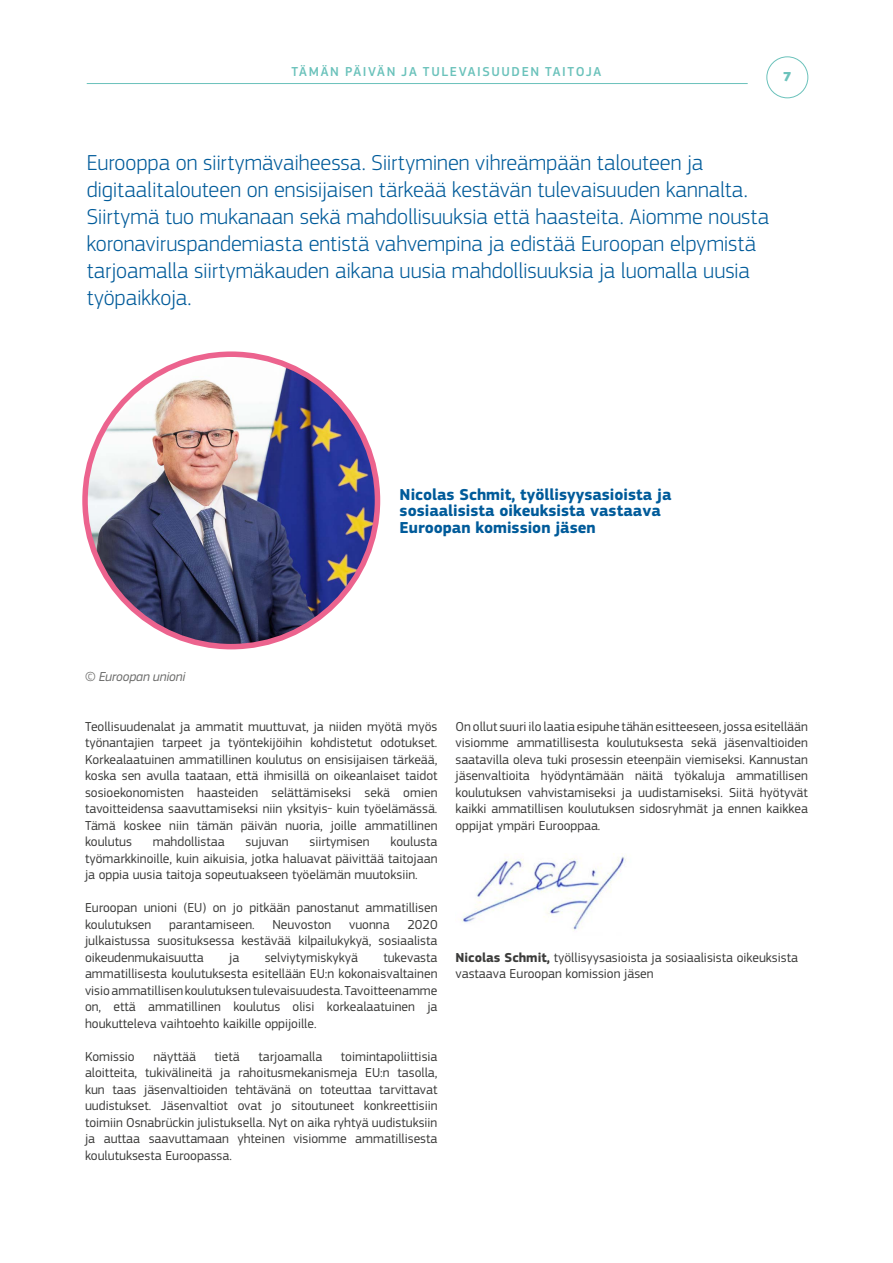
<style>
.page{position:relative;width:893px;height:1263px;background:#fff}
.page>*{position:absolute;margin:0;border:0;box-sizing:border-box;transform-origin:0 0}
.Intro_copy_blue{font:300 22.5px/27px "EC Square Sans Pro";color:#005b9a}
.Body{font:700 16.5px/16.5px "EC Square Sans Pro";color:#005b9a}
.Body-2{font:13.5px/16.5px "EC Square Sans Pro";color:#3c3c3b;text-align:justify}
.t1{font:500 13.5px "EC Square Sans Pro";letter-spacing:.12em;color:#6bc2bb}
.Copyright-grey{font:italic 13.5px "EC Square Sans Pro";letter-spacing:-.015em;color:#6b6b6a}
.t2{font:900 13.5px "EC Square Sans Pro Extra";color:#6bc2bb}
.s1{font-weight:700}
</style>
<div class="page">
<img style="left:461px;top:853px;width:165px;height:77px">
<hr style="left:87px;top:83px;width:661px;height:1px;background:#6bc2bb">
<div style="left:767px;top:57px;width:41px;height:41px;border:1px solid #6bc2bb;border-radius:50%"></div>
<img style="left:85px;top:354px;width:292px;height:293px;border-radius:146px">
<p class="t1" style="left:292px;top:64px;width:311px">TÄMÄN PÄIVÄN JA TULEVAISUUDEN TAITOJA</p>
<p class="t2" style="left:783px;top:68px;width:10px">7</p>
<p class="Intro_copy_blue" style="left:87px;top:149px;width:684px">Eurooppa on siirtymävaiheessa. Siirtyminen vihreämpään talouteen ja digitaalitalouteen on ensisijaisen tärkeää kestävän tulevaisuuden kannalta.<br>Siirtymä tuo mukanaan sekä mahdollisuuksia että haasteita. Aiomme nousta koronaviruspandemiasta entistä vahvempina ja edistää Euroopan elpymistä tarjoamalla siirtymäkauden aikana uusia mahdollisuuksia ja luomalla uusia työpaikkoja.</p>
<p class="Copyright-grey" style="left:85px;top:669px;width:102px">© Euroopan unioni</p>
<p class="Body" style="left:400px;top:486px;width:273px">Nicolas Schmit, työllisyysasioista ja sosiaalisista oikeuksista vastaava<br>Euroopan komission jäsen</p>
<p class="Body-2" style="left:85px;top:718px;width:354px">Teollisuudenalat ja ammatit muuttuvat, ja niiden myötä myös työnantajien tarpeet ja työntekijöihin kohdistetut odotukset.<br>Korkealaatuinen ammatillinen koulutus on ensisijaisen tärkeää, koska sen avulla taataan, että ihmisillä on oikeanlaiset taidot sosioekonomisten haasteiden selättämiseksi sekä omien tavoitteidensa saavuttamiseksi niin yksityis- kuin työelämässä.<br>Tämä koskee niin tämän päivän nuoria, joille ammatillinen koulutus</p>
<p class="Body-2" style="left:85px;top:833px;width:354px;text-indent:306px">koulusta työmarkkinoille, kuin aikuisia, jotka haluavat päivittää taitojaan ja oppia uusia taitoja sopeutuakseen työelämän muutoksiin.</p>
<p class="Body-2" style="left:85px;top:899px;width:354px">Euroopan unioni (EU) on jo pitkään panostanut ammatillisen koulutuksen</p>
<p class="Body-2" style="left:153px;top:833px;width:73px">mahdollistaa</p>
<p class="Body-2" style="left:246px;top:833px;width:44px">sujuvan</p>
<p class="Body-2" style="left:309px;top:833px;width:62px">siirtymisen</p>
<p class="Body-2" style="left:85px;top:916px;width:354px;text-indent:322px">2020 julkaistussa suosituksessa kestävää kilpailukykyä, sosiaalista oikeudenmukaisuutta</p>
<p class="Body-2" style="left:169px;top:916px;width:87px">parantamiseen.</p>
<p class="Body-2" style="left:272px;top:916px;width:60px">Neuvoston</p>
<p class="Body-2" style="left:349px;top:916px;width:42px">vuonna</p>
<p class="Body-2" style="left:85px;top:949px;width:354px;text-indent:298px">tukevasta ammatillisesta koulutuksesta esitellään EU:n kokonaisvaltainen visio ammatillisen koulutuksen tulevaisuudesta. Tavoitteenamme on, että ammatillinen koulutus olisi korkealaatuinen ja houkutteleva vaihtoehto kaikille oppijoille.</p>
<p class="Body-2" style="left:85px;top:1048px;width:51px">Komissio</p>
<p class="Body-2" style="left:153px;top:1048px;width:44px">näyttää</p>
<p class="Body-2" style="left:215px;top:1048px;width:27px">tietä</p>
<p class="Body-2" style="left:258px;top:1048px;width:65px">tarjoamalla</p>
<p class="Body-2" style="left:229px;top:949px;width:12px">ja</p>
<p class="Body-2" style="left:265px;top:949px;width:95px">selviytymiskykyä</p>
<p class="Body-2" style="left:85px;top:1048px;width:354px;text-indent:256px">toimintapoliittisia aloitteita, tukivälineitä ja rahoitusmekanismeja EU:n tasolla, kun taas jäsenvaltioiden tehtävänä on toteuttaa tarvittavat uudistukset. Jäsenvaltiot ovat jo sitoutuneet konkreettisiin toimiin Osnabrückin julistuksella. Nyt on aika ryhtyä uudistuksiin ja auttaa saavuttamaan yhteinen visiomme ammatillisesta koulutuksesta Euroopassa.</p>
<p class="Body-2" style="left:455px;top:718px;width:354px">On ollut suuri ilo laatia esipuhe tähän esitteeseen, jossa esitellään visiomme ammatillisesta koulutuksesta sekä jäsenvaltioiden saatavilla oleva tuki prosessin eteenpäin viemiseksi. Kannustan jäsenvaltioita hyödyntämään näitä työkaluja ammatillisen koulutuksen vahvistamiseksi ja uudistamiseksi. Siitä hyötyvät kaikki ammatillisen koulutuksen sidosryhmät ja ennen kaikkea oppijat ympäri Eurooppaa.</p>
<p class="Body-2" style="left:455px;top:949px;width:344px"><span class="s1">Nicolas Schmit,</span> työllisyysasioista ja sosiaalisista oikeuksista vastaava Euroopan komission jäsen</p>
</div>
